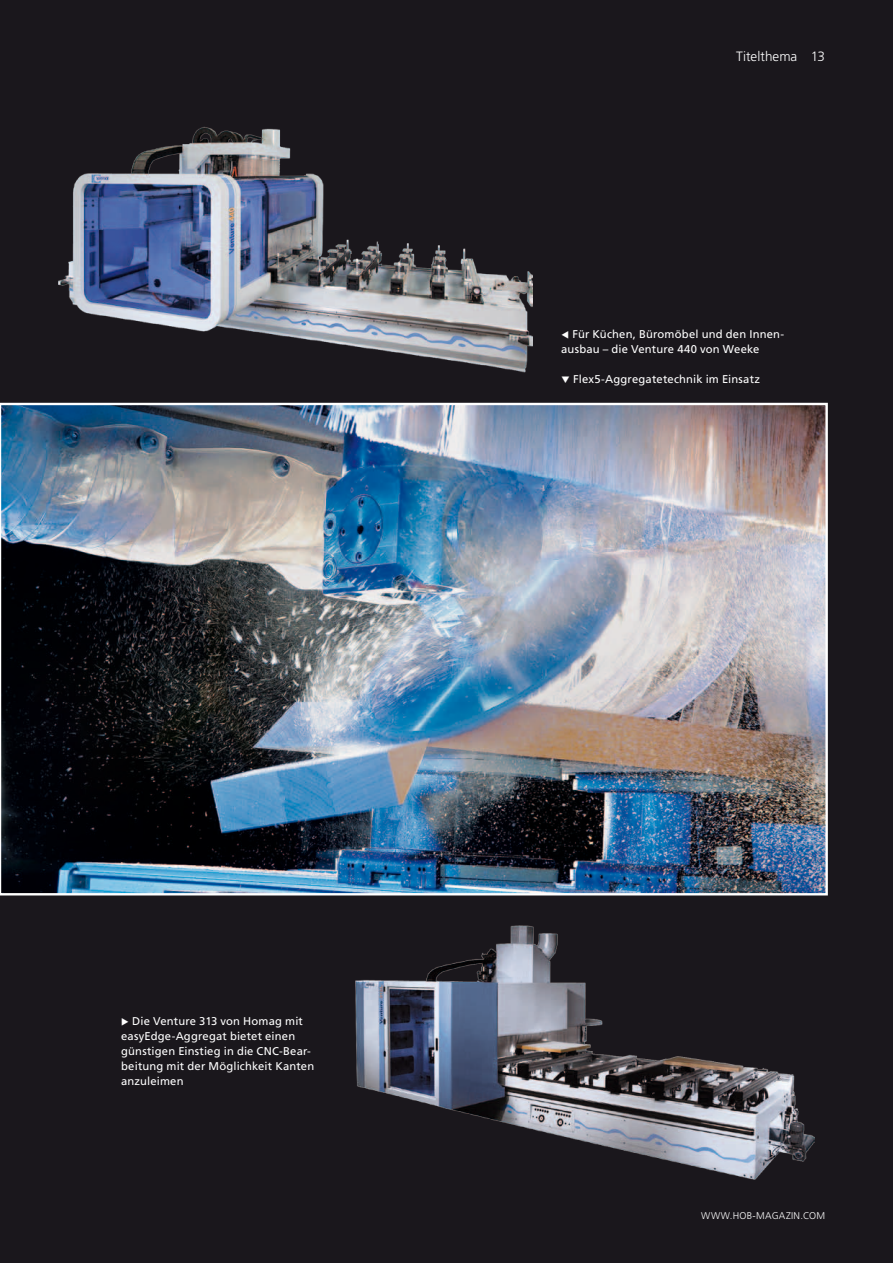
<style>
.page{position:relative;width:893px;height:1263px;background:#1a171c}
.page>*{position:absolute;margin:0;border:0;box-sizing:border-box;transform-origin:0 0}
.t1{font:300 13.5px "Frutiger LT Std";color:#fff}
.t2{font:11.25px/15px "Frutiger LT Std";letter-spacing:.015em;color:#fff}
.t3{font:300 9.75px "Frutiger LT Std";letter-spacing:.025em;color:#fff}
</style>
<div class="page">
<img style="left:0;top:403px;width:828px;height:492px">
<img style="left:58px;top:127px;width:474px;height:245px">
<img style="left:356px;top:925px;width:459px;height:255px">
<p class="t1" style="left:736px;top:49px;width:63px">TITELTHEMA</p>
<p class="t1" style="left:811px;top:49px;width:16px">13</p>
<p class="t2" style="left:561px;top:327px;width:224px">▼ Für Küchen, Büromöbel und den Innen&shy;ausbau – die Venture 440 von Weeke</p>
<p class="t2" style="left:561px;top:372px;width:200px">❑ Flex5-Aggregatetechnik im Einsatz</p>
<p class="t2" style="left:121px;top:1014px;width:195px">◆ Die Venture 313 von Homag mit easyEdge-Aggregat bietet einen günstigen Einstieg in die CNC-Bear&shy;beitung mit der Möglichkeit Kanten anzuleimen</p>
<p class="t3" style="left:701px;top:1210px;width:125px">WWW.HOB-MAGAZIN.COM</p>
</div>
